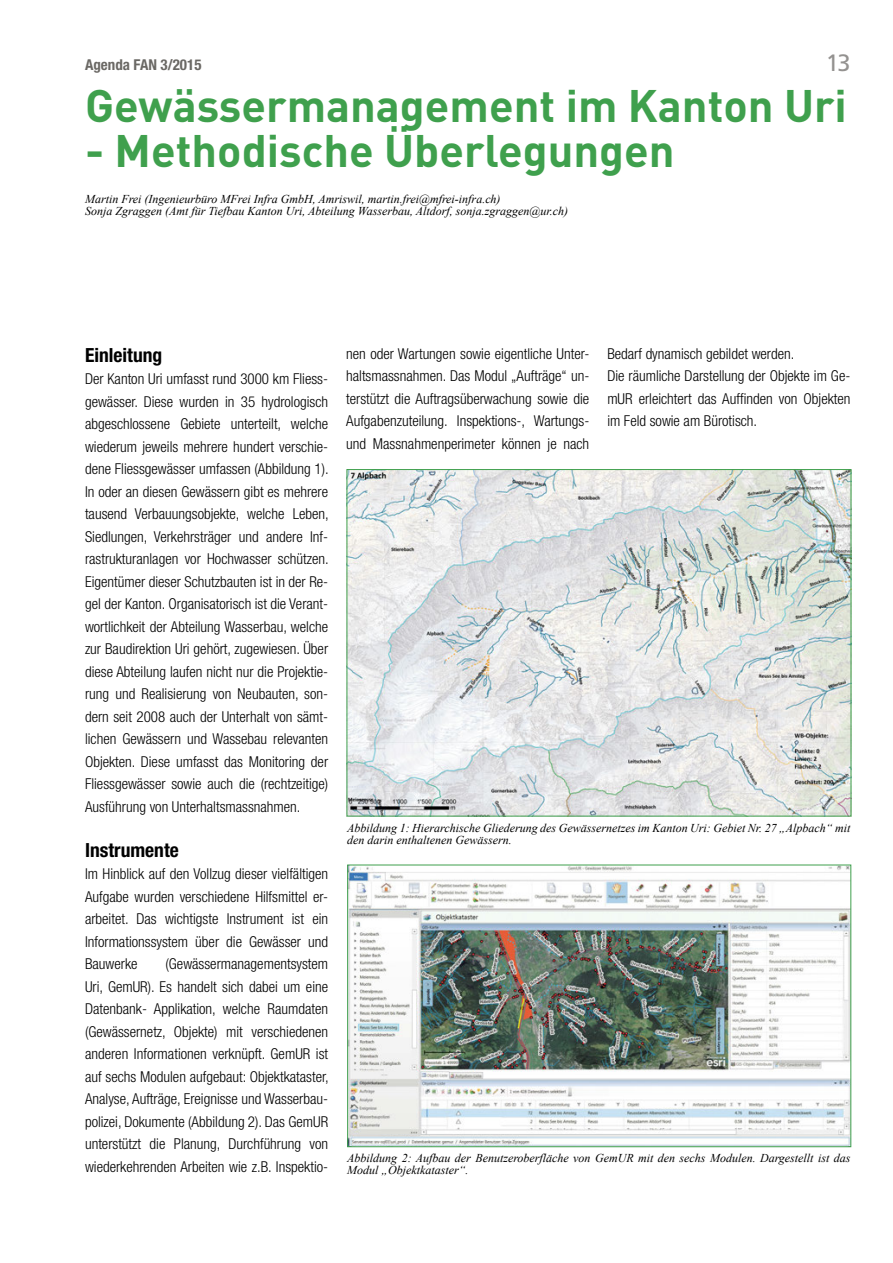
<style>
.page{position:relative;width:893px;height:1263px;background:#fff}
.page>*{position:absolute;margin:0;border:0;box-sizing:border-box;transform-origin:0 0}
.t1{font:700 45px "DIN";color:#3fa04d}
.t2{font:23.7px "Frutiger";color:#949290}
.t3{font:700 condensed 19.5px "Helvetica Neue";color:#000}
.t4{font:300 condensed 15px/22.5px "Helvetica Neue";color:#000;text-align:justify}
.t5{font:700 condensed 15px "Helvetica Neue";color:#6a6864}
.t6{font:italic 12px/12px "Times New Roman";color:#000}
</style>
<div class="page">
<img style="left:349px;top:471px;width:500px;height:343px">
<img style="left:349px;top:867px;width:500px;height:278px">
<div style="left:347px;top:865px;width:504px;height:282px;border:1px solid #3fa04d"></div>
<p class="t5" style="left:85px;top:56px;width:118px">Agenda FAN 3/2015</p>
<h2 class="t2" style="left:826px;top:49px;width:26px">13</h2>
<h1 class="t1" style="left:85px;top:77px;width:763px">Gewässermanagement im Kanton Uri</h1>
<h1 class="t1" style="left:85px;top:122px;width:591px">- Methodische Überlegungen</h1>
<p class="t6" style="left:85px;top:193px;width:485px">Martin Frei (Ingenieurbüro MFrei Infra GmbH, Amriswil, martin.frei@mfrei-infra.ch)<br>Sonja Zgraggen (Amt für Tiefbau Kanton Uri, Abteilung Wasserbau, Altdorf, sonja.zgraggen@ur.ch)</p>
<h3 class="t3" style="left:85px;top:343px;width:79px">Einleitung</h3>
<p class="t4" style="left:85px;top:367px;width:245px">Der Kanton Uri umfasst rund 3000 km Fliess&shy;gewässer. Diese wurden in 35 hydrologisch abgeschlossene Gebiete unterteilt, welche wiederum jeweils mehrere hundert verschie&shy;dene Fliessgewässer umfassen (Abbildung 1).<br>In oder an diesen Gewässern gibt es mehrere tausend Verbauungsobjekte, welche Leben, Siedlungen, Verkehrsträger und andere Inf&shy;rastrukturanlagen vor Hochwasser schützen.<br>Eigentümer dieser Schutzbauten ist in der Re&shy;gel der Kanton. Organisatorisch ist die Verant&shy;wortlichkeit der Abteilung Wasserbau, welche zur Baudirektion Uri gehört, zugewiesen. Über diese Abteilung laufen nicht nur die Projektie&shy;rung und Realisierung von Neubauten, son&shy;dern seit 2008 auch der Unterhalt von sämt&shy;lichen Gewässern und Wassebau relevanten Objekten. Diese umfasst das Monitoring der Fliessgewässer sowie auch die (rechtzeitige)<br>Ausführung von Unterhaltsmassnahmen.</p>
<h3 class="t3" style="left:85px;top:838px;width:95px">Instrumente</h3>
<p class="t4" style="left:85px;top:862px;width:245px">Im Hinblick auf den Vollzug dieser vielfältigen Aufgabe wurden verschiedene Hilfsmittel er&shy;arbeitet. Das wichtigste Instrument ist ein Informationssystem über die Gewässer und Bauwerke</p>
<p class="t4" style="left:85px;top:952px;width:245px;text-indent:81px">(Gewässermanagementsystem Uri, GemUR). Es handelt sich dabei um eine Datenbank- Applikation, welche Raumdaten (Gewässernetz, Objekte) mit verschiedenen anderen Informationen verknüpft. GemUR ist auf sechs Modulen aufgebaut: Objektkataster, Analyse, Aufträge, Ereignisse und Wasserbau&shy;polizei, Dokumente (Abbildung 2). Das GemUR unterstützt die Planung, Durchführung von wiederkehrenden Arbeiten wie z.B. Inspektio-</p>
<p class="t4" style="left:346px;top:342px;width:245px">nen oder Wartungen sowie eigentliche Unter&shy;haltsmassnahmen. Das Modul „Aufträge“ un&shy;terstützt die Auftragsüberwachung sowie die Aufgabenzuteilung. Inspektions-, Wartungs&shy;und Massnahmenperimeter können je nach</p>
<p class="t4" style="left:607px;top:342px;width:245px;text-align:left">Bedarf dynamisch gebildet werden.<br>Die räumliche Darstellung der Objekte im Ge&shy;mUR erleichtert das Auffinden von Objekten im Feld sowie am Bürotisch.</p>
<p class="t6" style="left:347px;top:821px;width:505px">Abbildung 1: Hierarchische Gliederung des Gewässernetzes im Kanton Uri: Gebiet Nr. 27 „Alpbach“ mit den darin enthaltenen Gewässern.</p>
<p class="t6" style="left:347px;top:1152px;width:505px">Abbildung 2: Aufbau der Benutzeroberfläche von GemUR mit den sechs Modulen. Dargestellt ist das<br>Modul „Objektkataster“.</p>
</div>
